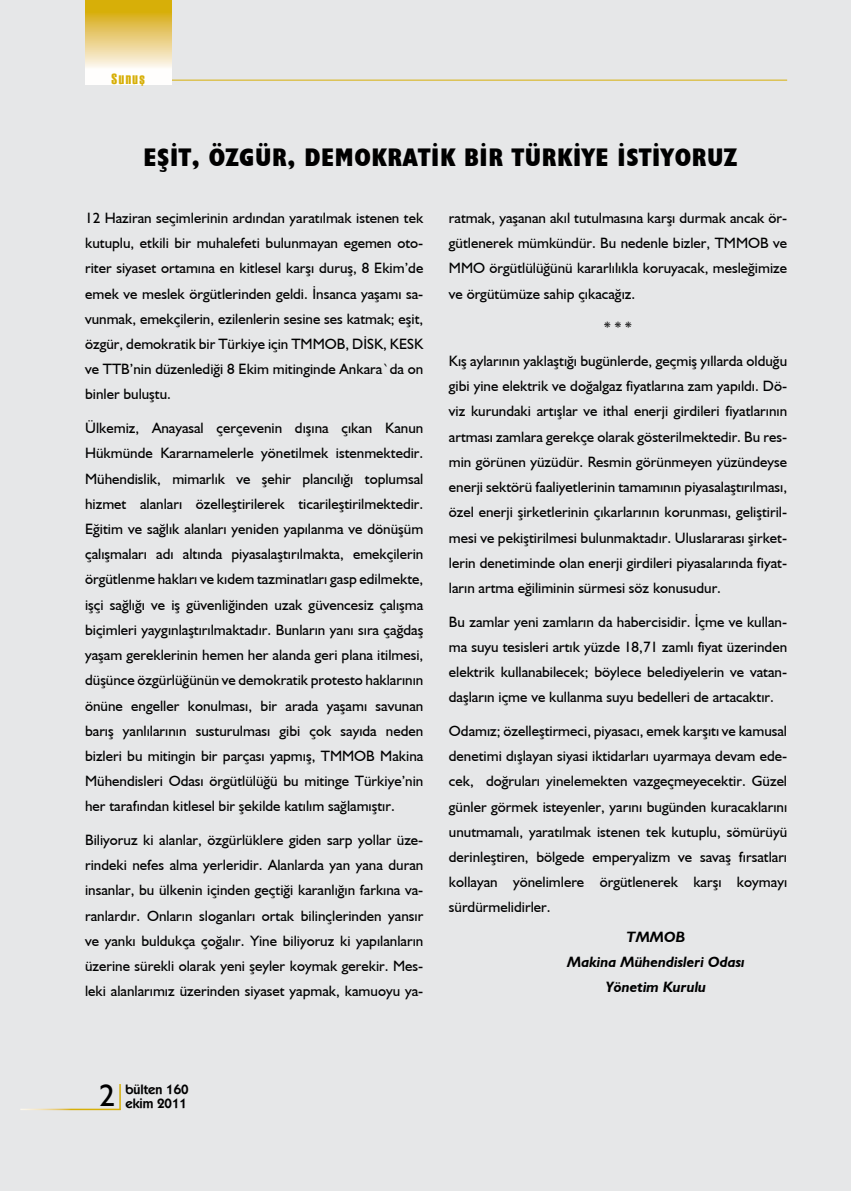
<style>
.page{position:relative;width:851px;height:1191px;background:#fff}
.page>*{position:absolute;margin:0;border:0;box-sizing:border-box;transform-origin:0 0}
.t1{font:31.5px "Humanist 521 BT";color:#000}
.t2{font:700 condensed 25.5px "Humanist 521 BT Xtra";letter-spacing:.025em;color:#000}
.t3{font:15px/25.2px "Humanist 521 BT";color:#000;text-align:justify}
.t4{font:italic 700 15px/25.2px "Humanist 521 BT";color:#000;text-align:center}
.t5{font:15px "Haettenschweiler";letter-spacing:.1em;color:#d7af07}
.t6{font:600 13.5px/13.5px "Kabel IT Cby BT";color:#000}
</style>
<div class="page">
<div style="left:0;top:0;width:850px;height:1191px;background:#e6e7e8"></div>
<hr style="left:161px;top:80px;width:626px;height:1px;background:#d7af07">
<svg style="left:85px;top:0;width:86px;height:84px;background:#ebd488"></svg>
<hr style="left:119px;top:1084px;width:2px;height:25px;background:#d7af07">
<hr style="left:20px;top:1108px;width:101px;height:2px;background:#fff">
<p class="t5" style="left:112px;top:69px;width:35px">Sunuş</p>
<h2 class="t2" style="left:143px;top:142px;width:595px">EŞİT, ÖZGÜR, DEMOKRATİK BİR TÜRKİYE İSTİYORUZ</h2>
<p class="t3" style="left:85px;top:205px;width:340px">12 Haziran seçimlerinin ardından yaratılmak istenen tek kutuplu, etkili bir muhalefeti bulunmayan egemen oto&shy;riter siyaset ortamına en kitlesel karşı duruş, 8 Ekim’de emek ve meslek örgütlerinden geldi. İnsanca yaşamı sa&shy;vunmak, emekçilerin, ezilenlerin sesine ses katmak; eşit, özgür, demokratik bir Türkiye için TMMOB, DİSK, KESK ve TTB’nin düzenlediği 8 Ekim mitinginde Ankara`da on binler buluştu.</p>
<p class="t3" style="left:85px;top:415px;width:340px">Ülkemiz, Anayasal çerçevenin dışına çıkan Kanun Hükmünde Kararnamelerle yönetilmek istenmektedir.<br>Mühendislik, mimarlık ve şehir plancılığı toplumsal hizmet alanları özelleştirilerek ticarileştirilmektedir.<br>Eğitim ve sağlık alanları yeniden yapılanma ve dönüşüm çalışmaları adı altında piyasalaştırılmakta, emekçilerin örgütlenme hakları ve kıdem tazminatları gasp edilmekte, işçi sağlığı ve iş güvenliğinden uzak güvencesiz çalışma biçimleri yaygınlaştırılmaktadır. Bunların yanı sıra çağdaş yaşam gereklerinin hemen her alanda geri plana itilmesi, düşünce özgürlüğünün ve demokratik protesto haklarının önüne engeller konulması, bir arada yaşamı savunan barış yanlılarının susturulması gibi çok sayıda neden bizleri bu mitingin bir parçası yapmış, TMMOB Makina Mühendisleri Odası örgütlülüğü bu mitinge Türkiye’nin her tarafından kitlesel bir şekilde katılım sağlamıştır.</p>
<p class="t3" style="left:85px;top:827px;width:340px">Biliyoruz ki alanlar, özgürlüklere giden sarp yollar üze&shy;rindeki nefes alma yerleridir. Alanlarda yan yana duran insanlar, bu ülkenin içinden geçtiği karanlığın farkına va&shy;ranlardır. Onların sloganları ortak bilinçlerinden yansır ve yankı buldukça çoğalır. Yine biliyoruz ki yapılanların üzerine sürekli olarak yeni şeyler koymak gerekir. Mes&shy;leki alanlarımız üzerinden siyaset yapmak, kamuoyu ya-</p>
<p class="t3" style="left:449px;top:205px;width:340px">ratmak, yaşanan akıl tutulmasına karşı durmak ancak ör&shy;gütlenerek mümkündür. Bu nedenle bizler, TMMOB ve MMO örgütlülüğünü kararlılıkla koruyacak, mesleğimize ve örgütümüze sahip çıkacağız.</p>
<p class="t3" style="left:604px;top:314px;width:29px">* * *</p>
<p class="t3" style="left:449px;top:348px;width:340px">Kış aylarının yaklaştığı bugünlerde, geçmiş yıllarda olduğu gibi yine elektrik ve doğalgaz fiyatlarına zam yapıldı. Dö&shy;viz kurundaki artışlar ve ithal enerji girdileri fiyatlarının artması zamlara gerekçe olarak gösterilmektedir. Bu res&shy;min görünen yüzüdür. Resmin görünmeyen yüzündeyse enerji sektörü faaliyetlerinin tamamının piyasalaştırılması, özel enerji şirketlerinin çıkarlarının korunması, geliştiril&shy;mesi ve pekiştirilmesi bulunmaktadır. Uluslararası şirket&shy;lerin denetiminde olan enerji girdileri piyasalarında fiyat&shy;ların artma eğiliminin sürmesi söz konusudur.</p>
<p class="t3" style="left:449px;top:608px;width:340px">Bu zamlar yeni zamların da habercisidir. İçme ve kullan&shy;ma suyu tesisleri artık yüzde 18,71 zamlı fiyat üzerinden elektrik kullanabilecek; böylece belediyelerin ve vatan&shy;daşların içme ve kullanma suyu bedelleri de artacaktır.</p>
<p class="t3" style="left:449px;top:718px;width:340px">Odamız; özelleştirmeci, piyasacı, emek karşıtı ve kamusal denetimi dışlayan siyasi iktidarları uyarmaya devam ede&shy;cek, doğruları yinelemekten vazgeçmeyecektir. Güzel günler görmek isteyenler, yarını bugünden kuracaklarını unutmamalı, yaratılmak istenen tek kutuplu, sömürüyü derinleştiren, bölgede emperyalizm ve savaş fırsatları kollayan yönelimlere örgütlenerek karşı koymayı sürdürmelidirler.</p>
<p class="t4" style="left:567px;top:924px;width:179px">TMMOB<br>Makina Mühendisleri Odası<br>Yönetim Kurulu</p>
<h1 class="t1" style="left:99px;top:1076px;width:17px">2</h1>
<p class="t6" style="left:125px;top:1082px;width:65px">bülten 160 ekim 2011</p>
</div>
